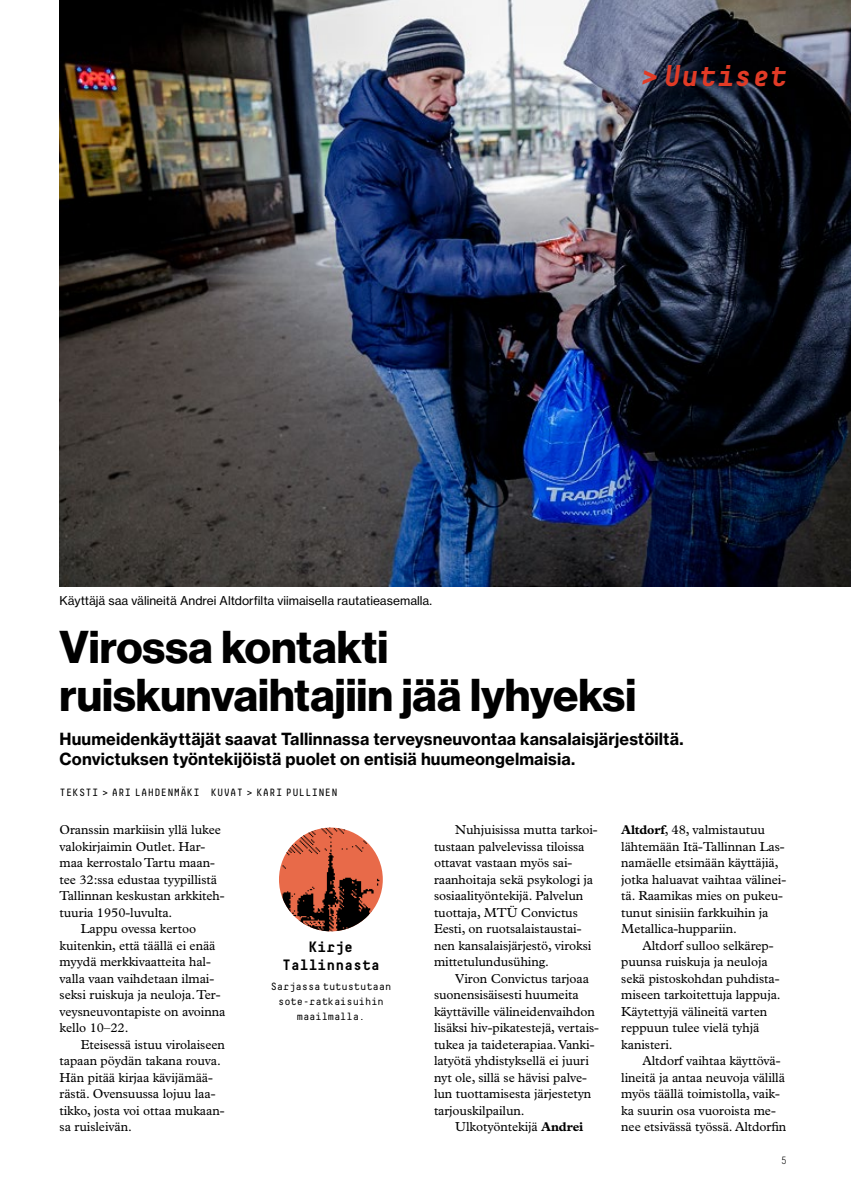
<style>
.page{position:relative;width:851px;height:1191px;background:#fff}
.page>*{position:absolute;margin:0;border:0;box-sizing:border-box;transform-origin:0 0}
.t1{font:45px/48px "N Haas Grotesk DS Std 75 Bd";color:#000}
.t2{font:italic 700 30px "Decima Mono";letter-spacing:-.01em;color:#e13b26}
.t3{font:16.5px/19.5px "N Haas Grotesk TX Std 75 Bd";letter-spacing:.01em;color:#000}
.t4{font:700 15px/18px "Decima Mono";letter-spacing:-.01em;color:#000;text-align:center}
.t5{font:13.05px/16.5px "Plantin Std";letter-spacing:-.005em;color:#000}
.t6{font:12px "N Haas Grotesk TX Std 55 Rg";color:#000}
.t7{font:10.5px/15px "Decima Mono";letter-spacing:-.01em;color:#000;text-align:center}
.t8{font:10.5px "Decima Mono";letter-spacing:.02em;color:#000}
.t9{font:300 10.5px "Decima Mono";color:#000}
.s1{font-weight:700;font-size:12.75px}
</style>
<div class="page">
<img style="left:279px;top:827px;width:104px;height:104px;border-radius:52px">
<img style="left:60px;top:0;width:790px;height:586px">
<p class="t6" style="left:60px;top:593px;width:374px">Käyttäjä saa välineitä Andrei Altdorfilta viimaisella rautatieasemalla.</p>
<h2 class="t2" style="left:640px;top:58px;width:148px">&gt; Uutiset</h2>
<h1 class="t1" style="left:60px;top:623px;width:578px">Virossa kontakti ruiskunvaihtajiin jää lyhyeksi</h1>
<p class="t3" style="left:60px;top:729px;width:625px">Huumeidenkäyttäjät saavat Tallinnassa terveysneuvontaa kansalaisjärjestöiltä.<br>Convictuksen työntekijöistä puolet on entisiä huumeongelmaisia.</p>
<p class="t8" style="left:60px;top:786px;width:280px">TEKSTI &gt; ARI LAHDENMÄKI KUVAT &gt; KARI PULLINEN</p>
<p class="t5" style="left:60px;top:821px;width:163px">Oranssin markiisin yllä lukee</p>
<p class="t5" style="left:60px;top:838px;width:147px">valokirjaimin Outlet. Har-</p>
<p class="t5" style="left:60px;top:854px;width:157px">maa kerrostalo Tartu maan-</p>
<p class="t5" style="left:60px;top:871px;width:159px">tee 32:ssa edustaa tyypillistä</p>
<p class="t5" style="left:60px;top:887px;width:166px">Tallinnan keskustan arkkiteh-</p>
<p class="t5" style="left:60px;top:904px;width:114px">tuuria 1950-luvulta.</p>
<p class="t5" style="left:81px;top:920px;width:117px">Lappu ovessa kertoo</p>
<p class="t5" style="left:60px;top:937px;width:157px">kuitenkin, että täällä ei enää</p>
<p class="t5" style="left:60px;top:953px;width:153px">myydä merkkivaatteita hal-</p>
<p class="t5" style="left:60px;top:970px;width:156px">valla vaan vaihdetaan ilmai-</p>
<p class="t5" style="left:60px;top:986px;width:162px">seksi ruiskuja ja neuloja. Ter-</p>
<p class="t5" style="left:60px;top:1003px;width:167px">veysneuvontapiste on avoinna</p>
<p class="t5" style="left:60px;top:1019px;width:70px">kello 10–22.</p>
<p class="t5" style="left:81px;top:1036px;width:146px">Eteisessä istuu virolaiseen</p>
<p class="t5" style="left:60px;top:1052px;width:163px">tapaan pöydän takana rouva.</p>
<p class="t5" style="left:60px;top:1069px;width:155px">Hän pitää kirjaa kävijämää-</p>
<p class="t5" style="left:60px;top:1085px;width:157px">rästä. Ovensuussa lojuu laa-</p>
<p class="t5" style="left:60px;top:1102px;width:166px">tikko, josta voi ottaa mukaan-</p>
<p class="t5" style="left:60px;top:1118px;width:74px">sa ruisleivän.</p>
<p class="t5" style="left:434px;top:821px;width:165px;text-indent:21px">Nuhjuisissa mutta tarkoi&shy;tustaan palvelevissa tiloissa ottavat vastaan myös sai&shy;raanhoitaja sekä psykologi ja sosiaalityöntekijä. Palvelun tuottaja, MTÜ Convictus<br>Eesti, on ruotsalaistaustai&shy;nen kansalaisjärjestö, viroksi mittetulundusühing.</p>
<p class="t5" style="left:434px;top:970px;width:166px;text-indent:21px">Viron Convictus tarjoaa suonensisäisesti huumeita käyttäville välineidenvaihdon lisäksi hiv-pikatestejä, vertais&shy;tukea ja taideterapiaa. Vanki&shy;latyötä yhdistyksellä ei juuri nyt ole, sillä se hävisi palve&shy;lun tuottamisesta järjestetyn tarjouskilpailun.</p>
<p class="t5" style="left:455px;top:1118px;width:130px">Ulkotyöntekijä <span class="s1">Andrei</span></p>
<p class="t5" style="left:621px;top:821px;width:166px"><span class="s1">Altdorf</span>, 48, valmistautuu lähtemään Itä-Tallinnan Las&shy;namäelle etsimään käyttäjiä, jotka haluavat vaihtaa välinei&shy;tä. Raamikas mies on pukeu&shy;tunut sinisiin farkkuihin ja<br>Metallica-huppariin.</p>
<p class="t5" style="left:621px;top:937px;width:161px;text-indent:21px">Altdorf sulloo selkärep&shy;puunsa ruiskuja ja neuloja sekä pistoskohdan puhdista&shy;miseen tarkoitettuja lappuja.<br>Käytettyjä välineitä varten reppuun tulee vielä tyhjä kanisteri.</p>
<p class="t5" style="left:621px;top:1052px;width:167px;text-indent:21px">Altdorf vaihtaa käyttövä&shy;lineitä ja antaa neuvoja välillä myös täällä toimistolla, vaik&shy;ka suurin osa vuoroista me&shy;nee etsivässä työssä. Altdorfin</p>
<p class="t4" style="left:282px;top:937px;width:99px">Kirje<br>Tallinnasta</p>
<p class="t7" style="left:270px;top:978px;width:122px">Sarjassa tutustutaan sote-ratkaisuihin maailmalla.</p>
<p class="t9" style="left:780px;top:1154px;width:8px">5</p>
</div>
